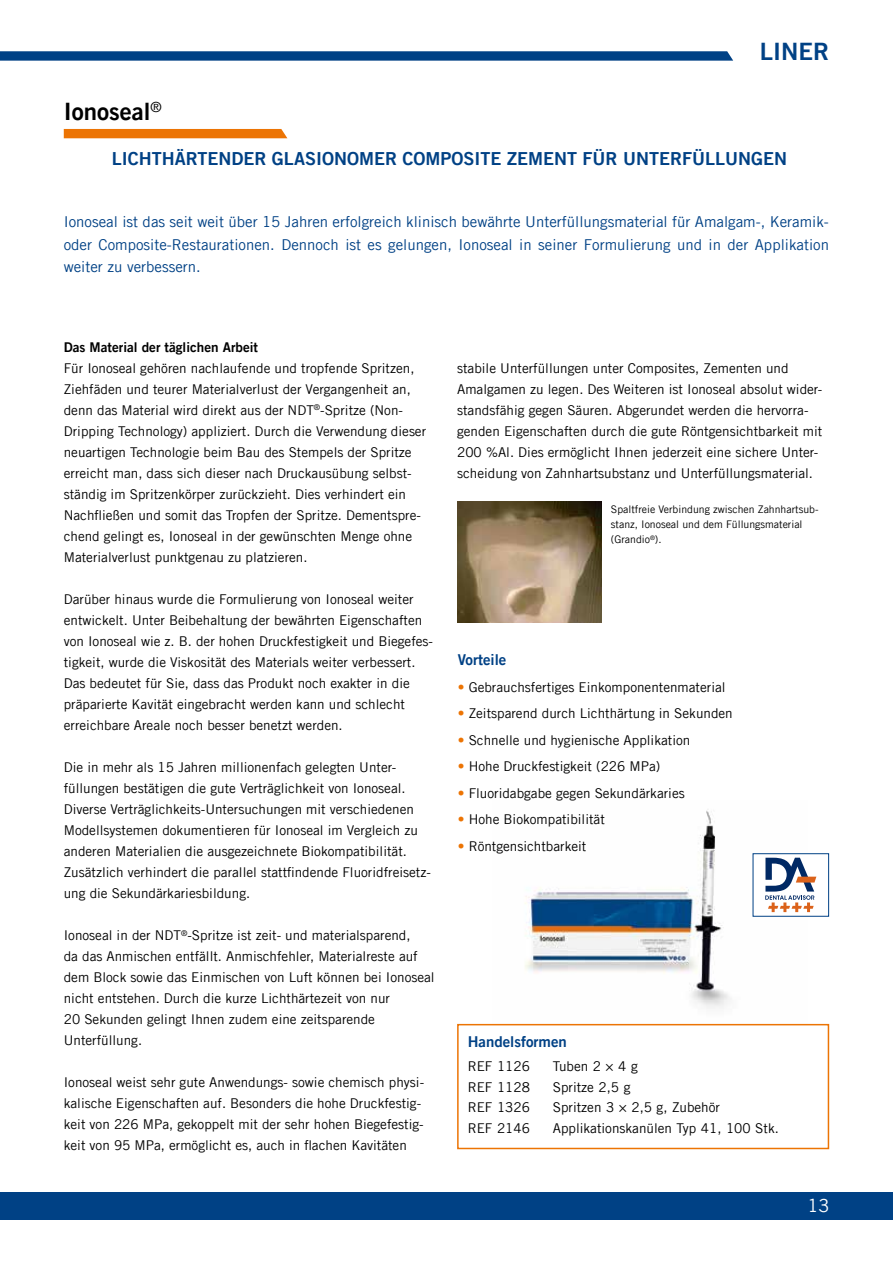
<style>
.page{position:relative;width:893px;height:1263px;background:#fff}
.page>*{position:absolute;margin:0;border:0;box-sizing:border-box;transform-origin:0 0}
.t1{font:24px "Trade Gothic LT Com Bd 2";color:#000}
.t2{font:24px "Trade Gothic LT Com Bd 2";color:#004185}
.t3{font:18px "Trade Gothic LT Com Bd 2";color:#004185}
.t4{font:18px "Trade Gothic LT Com";color:#fff}
.t5{font:15px/22.5px "Trade Gothic LT Com";color:#004185;text-align:justify}
.t6{font:15px "Trade Gothic LT Com Bd 2";color:#004185}
.t7{font:13.5px/21px "Trade Gothic LT Com";color:#000}
.t8{font:13.5px "Trade Gothic LT Com Bd 2";color:#000}
.t9{font:10.5px/15px "Trade Gothic LT Com";color:#000}
.s1{color:#ec7404}
</style>
<div class="page">
<div style="left:0;top:1192px;width:893px;height:28px;background:#004185"></div>
<svg style="left:0;top:51px;width:733px;height:10px;background:#114d8d"></svg>
<img style="left:492px;top:809px;width:316px;height:215px">
<div style="left:457px;top:1024px;width:372px;height:125px;border:2px solid #ec7404"></div>
<div style="left:64px;top:129px;width:223px;height:9px;background:#ec7404"></div>
<img style="left:458px;top:502px;width:143px;height:121px">
<div style="left:753px;top:853px;width:76px;height:64px;background:#fff;border:1px solid #004185"></div>
<svg style="left:765px;top:858px;width:51px;height:54px"></svg>
<h1 class="t2" style="left:760px;top:37px;width:71px">LINER</h1>
<h1 class="t1" style="left:64px;top:97px;width:99px">Ionoseal<sup>®</sup></h1>
<h2 class="t3" style="left:112px;top:147px;width:677px">LICHTHÄRTENDER GLASIONOMER COMPOSITE ZEMENT FÜR UNTERFÜLLUNGEN</h2>
<p class="t5" style="left:64px;top:210px;width:767px">Ionoseal ist das seit weit über 15 Jahren erfolgreich klinisch bewährte Unterfüllungsmaterial für Amalgam-, Keramik&shy;oder Composite-Restaurationen. Dennoch ist es gelungen, Ionoseal in seiner Formulierung und in der Applikation weiter zu verbessern.</p>
<p class="t8" style="left:64px;top:339px;width:196px">Das Material der täglichen Arbeit</p>
<p class="t7" style="left:64px;top:357px;width:364px">Für Ionoseal gehören nachlaufende und tropfende Spritzen, Ziehfäden und teurer Materialverlust der Vergangenheit an, denn das Material wird direkt aus der NDT<sup>®</sup>-Spritze (Non-Dripping Technology) appliziert. Durch die Verwendung dieser neuartigen Technologie beim Bau des Stempels der Spritze erreicht man, dass sich dieser nach Druckausübung selbst&shy;ständig im Spritzenkörper zurückzieht. Dies verhindert ein Nachfließen und somit das Tropfen der Spritze. Dementspre&shy;chend gelingt es, Ionoseal in der gewünschten Menge ohne Materialverlust punktgenau zu platzieren.</p>
<p class="t7" style="left:64px;top:589px;width:371px">Darüber hinaus wurde die Formulierung von Ionoseal weiter entwickelt. Unter Beibehaltung der bewährten Eigenschaften von Ionoseal wie z. B. der hohen Druckfestigkeit und Biegefes&shy;tigkeit, wurde die Viskosität des Materials weiter verbessert.<br>Das bedeutet für Sie, dass das Produkt noch exakter in die präparierte Kavität eingebracht werden kann und schlecht erreichbare Areale noch besser benetzt werden.</p>
<p class="t7" style="left:64px;top:757px;width:369px">Die in mehr als 15 Jahren millionenfach gelegten Unter&shy;füllungen bestätigen die gute Verträglichkeit von Ionoseal.<br>Diverse Verträglichkeits-Untersuchungen mit verschiedenen Modellsystemen dokumentieren für Ionoseal im Vergleich zu anderen Materialien die ausgezeichnete Biokompatibilität.<br>Zusätzlich verhindert die parallel stattfindende Fluoridfreisetz&shy;ung die Sekundärkariesbildung.</p>
<p class="t7" style="left:64px;top:924px;width:372px">Ionoseal in der NDT<sup>®</sup>-Spritze ist zeit- und materialsparend,<br>da das Anmischen entfällt. Anmischfehler, Materialreste auf dem Block sowie das Einmischen von Luft können bei Ionoseal nicht entstehen. Durch die kurze Lichthärtezeit von nur<br>20 Sekunden gelingt Ihnen zudem eine zeitsparende Unterfüllung.</p>
<p class="t7" style="left:64px;top:1071px;width:361px">Ionoseal weist sehr gute Anwendungs- sowie chemisch physi&shy;kalische Eigenschaften auf. Besonders die hohe Druckfestig&shy;keit von 226 MPa, gekoppelt mit der sehr hohen Biegefestig&shy;keit von 95 MPa, ermöglicht es, auch in flachen Kavitäten</p>
<p class="t7" style="left:457px;top:358px;width:367px">stabile Unterfüllungen unter Composites, Zementen und Amalgamen zu legen. Des Weiteren ist Ionoseal absolut wider&shy;standsfähig gegen Säuren. Abgerundet werden die hervorra&shy;genden Eigenschaften durch die gute Röntgensichtbarkeit mit 200 %Al. Dies ermöglicht Ihnen jederzeit eine sichere Unter&shy;scheidung von Zahnhartsubstanz und Unterfüllungsmaterial.</p>
<p class="t9" style="left:611px;top:502px;width:209px">Spaltfreie Verbindung zwischen Zahnhartsub&shy;stanz, Ionoseal und dem Füllungsmaterial (Grandio<sup>®</sup>).</p>
<p class="t6" style="left:458px;top:651px;width:50px">Vorteile</p>
<p class="t7" style="left:458px;top:676px;width:269px"><span class="s1">•</span> Gebrauchsfertiges Einkomponentenmaterial</p>
<p class="t7" style="left:458px;top:703px;width:276px"><span class="s1">•</span> Zeitsparend durch Lichthärtung in Sekunden</p>
<p class="t7" style="left:458px;top:729px;width:234px"><span class="s1">•</span> Schnelle und hygienische Applikation</p>
<p class="t7" style="left:458px;top:756px;width:204px"><span class="s1">•</span> Hohe Druckfestigkeit (226 MPa)</p>
<p class="t7" style="left:458px;top:782px;width:228px"><span class="s1">•</span> Fluoridabgabe gegen Sekundärkaries</p>
<p class="t7" style="left:458px;top:809px;width:149px"><span class="s1">•</span> Hohe Biokompatibilität</p>
<p class="t7" style="left:458px;top:835px;width:130px"><span class="s1">•</span> Röntgensichtbarkeit</p>
<p class="t6" style="left:468px;top:1032px;width:101px">Handelsformen</p>
<p class="t7" style="left:468px;top:1056px;width:64px">REF 1126</p>
<p class="t7" style="left:553px;top:1056px;width:86px">Tuben 2 × 4 g</p>
<p class="t7" style="left:468px;top:1076px;width:64px">REF 1128</p>
<p class="t7" style="left:553px;top:1076px;width:79px">Spritze 2,5 g</p>
<p class="t7" style="left:468px;top:1097px;width:64px">REF 1326</p>
<p class="t7" style="left:553px;top:1097px;width:169px">Spritzen 3 × 2,5 g, Zubehör</p>
<p class="t7" style="left:468px;top:1117px;width:64px">REF 2146</p>
<p class="t7" style="left:553px;top:1117px;width:228px">Applikationskanülen Typ 41, 100 Stk.</p>
<h2 class="t4" style="left:808px;top:1195px;width:23px">13</h2>
</div>
